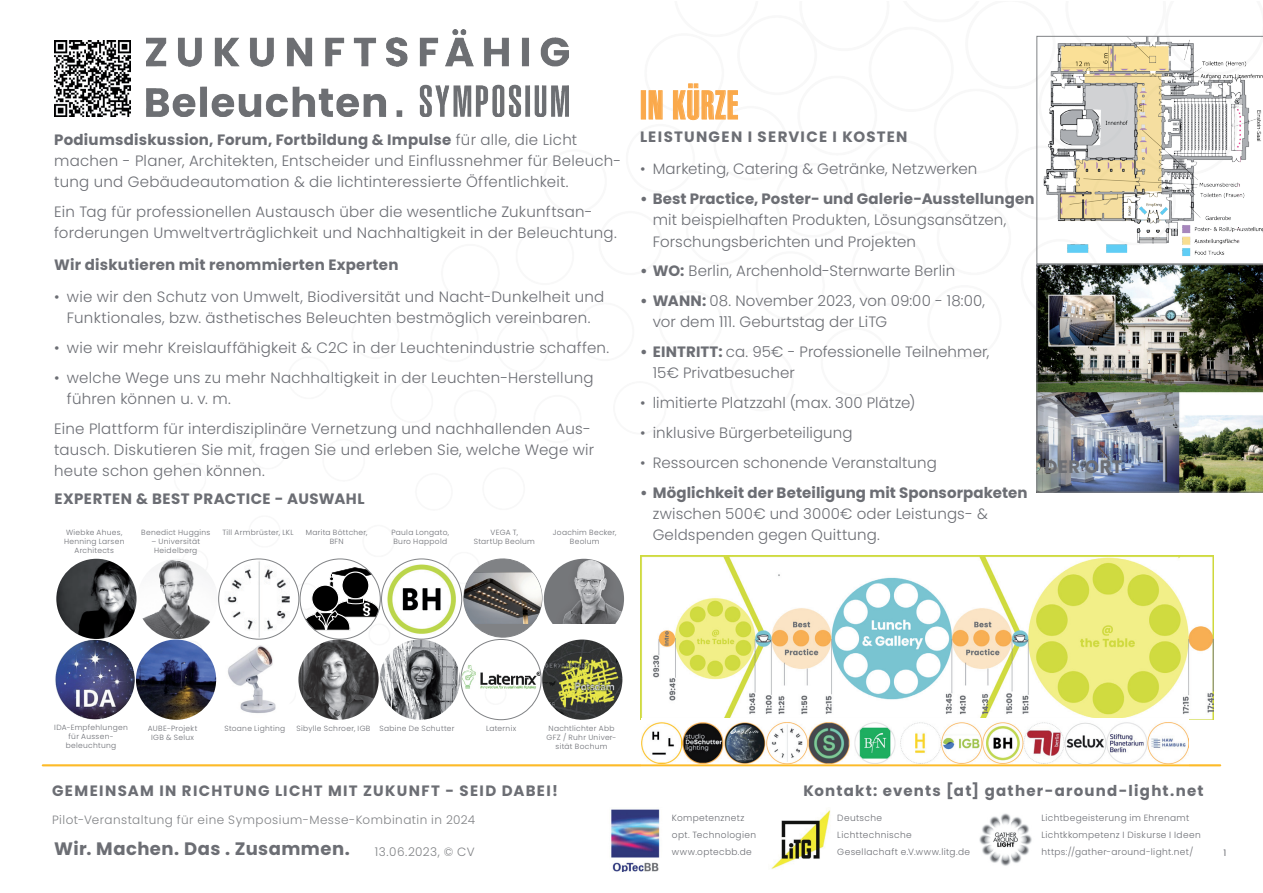
<style>
.page{position:relative;width:1263px;height:893px;background:#fff}
.page>*{position:absolute;margin:0;border:0;box-sizing:border-box;transform-origin:0 0}
.t1{font:900 extra-condensed 39.75px "Helvetica";letter-spacing:.03em;color:#faa94b}
.t2{font:700 18px "Poppins";letter-spacing:.025em;color:#6c6e74}
.t3{font:300 15px/21.3px "Poppins";letter-spacing:.015em;color:#6c6e74}
.t4{font:700 15px "Poppins";letter-spacing:.02em;color:#6c6e74}
.t5{font:700 15px "Poppins";letter-spacing:.085em;color:#6c6e74}
.t6{font:700 15px "Poppins";letter-spacing:.09em;color:#6c6e74}
.t7{font:300 12px "Poppins";letter-spacing:.04em;color:#808285}
.t8{font:300 9px/17.2px "Poppins";letter-spacing:.04em;color:#6c6e74}
.t9{font:300 7.5px/9px "Poppins";letter-spacing:.04em;color:#6c6e74;text-align:center}
.s1{font-weight:700}
</style>
<div class="page">
<img style="left:147px;top:29px;width:421px;height:88px">
<img style="left:54px;top:40px;width:76px;height:76px">
<img style="left:979px;top:813px;width:53px;height:53px">
<img style="left:771px;top:810px;width:60px;height:59px">
<img style="left:611px;top:809px;width:49px;height:63px">
<img style="left:640px;top:556px;width:573px;height:163px">
<img style="left:641px;top:722px;width:547px;height:45px">
<img style="left:1037px;top:264px;width:226px;height:228px">
<svg style="left:1037px;top:36px;width:226px;height:228px"></svg>
<img style="left:56px;top:559px;width:81px;height:80px;border-radius:50%">
<img style="left:137px;top:559px;width:81px;height:80px;border-radius:50%">
<img style="left:547px;top:559px;width:77px;height:65px">
<svg style="left:301px;top:567px;width:79px;height:66px"></svg>
<div style="left:300px;top:559px;width:80px;height:80px;border:1px solid #808285;border-radius:50%"></div>
<svg style="left:459px;top:558px;width:88px;height:84px"></svg>
<img style="left:464px;top:573px;width:79px;height:50px">
<img style="left:217px;top:639px;width:80px;height:81px;border-radius:50%">
<img style="left:136px;top:639px;width:80px;height:81px;border-radius:50%">
<img style="left:55px;top:639px;width:80px;height:81px;border-radius:50%">
<img style="left:542px;top:639px;width:80px;height:81px;border-radius:50%">
<img style="left:298px;top:639px;width:81px;height:81px;border-radius:50%">
<img style="left:380px;top:639px;width:80px;height:81px;border-radius:50%">
<img style="left:219px;top:559px;width:80px;height:80px;border-radius:50%">
<div style="left:218px;top:559px;width:81px;height:80px;border:1px solid #808285;border-radius:50%"></div>
<img style="left:381px;top:559px;width:81px;height:80px;border-radius:50%">
<div style="left:381px;top:559px;width:81px;height:80px;border:1px solid #808285;border-radius:50%"></div>
<img style="left:461px;top:664px;width:80px;height:25px">
<div style="left:461px;top:639px;width:80px;height:81px;border:1px solid #808285;border-radius:50%"></div>
<hr style="left:43px;top:765px;width:1177px;height:1px;background:#fdbb28">
<div style="left:641px;top:91px;width:5px;height:28px;border:1px solid #faa94b"></div>
<svg style="left:649px;top:90px;width:13px;height:29px"></svg>
<svg style="left:673px;top:84px;width:65px;height:36px"></svg>
<p class="t3" style="left:54px;top:129px;width:569px"><span class="s1">Podiumsdiskussion, Forum, Fortbildung &amp; Impulse</span> für alle, die Licht machen - Planer, Architekten, Entscheider und Einflussnehmer für Beleuch&shy;tung und Gebäudeautomation &amp; die lichtinteressierte Öffentlichkeit.</p>
<p class="t3" style="left:54px;top:201px;width:564px">Ein Tag für professionellen Austausch über die wesentliche Zukunftsan&shy;forderungen Umweltverträglichkeit und Nachhaltigkeit in der Beleuchtung.</p>
<p class="t4" style="left:54px;top:256px;width:346px">Wir diskutieren mit renommierten Experten</p>
<p class="t3" style="left:67px;top:286px;width:539px">wie wir den Schutz von Umwelt, Biodiversität und Nacht-Dunkelheit und<br>Funktionales, bzw. ästhetisches Beleuchten bestmöglich vereinbaren.</p>
<p class="t3" style="left:67px;top:333px;width:544px;line-height:29.7px">wie wir mehr Kreislauffähigkeit &amp; C2C in der Leuchtenindustrie schaffen. welche Wege uns zu mehr Nachhaltigkeit in der Leuchten-Herstellung</p>
<p class="t3" style="left:54px;top:384px;width:538px;line-height:29.7px;text-indent:13px">führen können u. v. m.<br>Eine Plattform für interdisziplinäre Vernetzung und nachhallenden Aus-</p>
<p class="t3" style="left:54px;top:439px;width:542px">tausch. Diskutieren Sie mit, fragen Sie und erleben Sie, welche Wege wir heute schon gehen können.</p>
<p class="t3" style="left:54px;top:286px;width:7px">•</p>
<p class="t3" style="left:54px;top:333px;width:7px;line-height:29.7px">• •</p>
<p class="t4" style="left:55px;top:490px;width:312px">EXPERTEN &amp; BEST PRACTICE - AUSWAHL</p>
<p class="t9" style="left:64px;top:528px;width:62px">Wiebke Ahues,<br>Henning Larsen<br>Architects</p>
<p class="t9" style="left:141px;top:528px;width:71px">Benedict Huggins</p>
<p class="t9" style="left:151px;top:537px;width:50px">– Universität<br>Heidelberg</p>
<p class="t9" style="left:222px;top:528px;width:73px">Till Armbrüster, LKL</p>
<p class="t9" style="left:306px;top:528px;width:63px">Marita Böttcher,<br>BFN</p>
<p class="t9" style="left:391px;top:528px;width:59px;text-align:left">Paula Longato,<br>Buro Happold</p>
<p class="t9" style="left:474px;top:528px;width:63px">VEGA T,<br>StartUp Beolum</p>
<p class="t9" style="left:553px;top:528px;width:65px">Joachim Becker,<br>Beolum</p>
<h1 class="t1" style="left:640px;top:82px;width:99px">IN KÜRZE</h1>
<p class="t5" style="left:640px;top:128px;width:269px">LEISTUNGEN I SERVICE I KOSTEN</p>
<p class="t3" style="left:653px;top:159px;width:326px">Marketing, Catering &amp; Getränke, Netzwerken</p>
<p class="t4" style="left:640px;top:190px;width:396px">• Best Practice, Poster- und Galerie-Ausstellungen</p>
<p class="t3" style="left:653px;top:210px;width:355px">mit beispielhaften Produkten, Lösungsansätzen,<br>Forschungsberichten und Projekten</p>
<p class="t3" style="left:640px;top:261px;width:317px"><span class="s1">• WO:</span> Berlin, Archenhold-Sternwarte Berlin</p>
<p class="t3" style="left:653px;top:290px;width:334px;text-indent:-13px"><span class="s1">• WANN:</span> 08. November 2023, von 09:00 - 18:00, vor dem 111. Geburtstag der LiTG</p>
<p class="t3" style="left:653px;top:341px;width:338px;text-indent:-13px"><span class="s1">• EINTRITT:</span> ca. 95€ - Professionelle Teilnehmer,<br>15€ Privatbesucher</p>
<p class="t3" style="left:653px;top:388px;width:286px;line-height:29.7px">limitierte Platzzahl (max. 300 Plätze) inklusive Bürgerbeteiligung<br>Ressourcen schonende Veranstaltung</p>
<p class="t4" style="left:640px;top:484px;width:389px">• Möglichkeit der Beteiligung mit Sponsorpaketen</p>
<p class="t3" style="left:653px;top:503px;width:336px">zwischen 500€ und 3000€ oder Leistungs- &amp;<br>Geldspenden gegen Quittung.</p>
<p class="t3" style="left:640px;top:159px;width:7px">•</p>
<p class="t3" style="left:640px;top:388px;width:7px;line-height:29.7px;text-align:justify">• • •</p>
<p class="t2" style="left:1044px;top:456px;width:79px">DER ORT</p>
<p class="t9" style="left:54px;top:723px;width:75px">IDA-Empfehlungen für Aussen&shy;beleuchtung</p>
<p class="t9" style="left:148px;top:723px;width:51px">AUBE-Projekt<br>IGB &amp; Selux</p>
<p class="t9" style="left:224px;top:723px;width:62px">Stoane Lighting</p>
<p class="t9" style="left:297px;top:723px;width:160px">Sibylle Schroer, IGB Sabine De Schutter</p>
<p class="t9" style="left:486px;top:723px;width:32px">Laternix</p>
<p class="t9" style="left:546px;top:723px;width:71px">Nachtlichter Abb<br>GFZ / Ruhr Univer&shy;sität Bochum</p>
<p class="t6" style="left:52px;top:782px;width:507px">GEMEINSAM IN RICHTUNG LICHT MIT ZUKUNFT - SEID DABEI!</p>
<p class="t5" style="left:803px;top:782px;width:402px">Kontakt: events [at] gather-around-light.net</p>
<p class="t7" style="left:52px;top:812px;width:425px">Pilot-Veranstaltung für eine Symposium-Messe-Kombinatin in 2024</p>
<p class="t8" style="left:672px;top:809px;width:86px">Kompetenznetz opt. Technologien</p>
<p class="t2" style="left:54px;top:839px;width:297px">Wir. Machen. Das . Zusammen.</p>
<p class="t7" style="left:375px;top:844px;width:101px">13.06.2023, © CV</p>
<p class="t8" style="left:672px;top:844px;width:82px">www.optecbb.de</p>
<p class="t8" style="left:837px;top:809px;width:134px">Deutsche<br>Lichttechnische<br>Gesellachaft e.V.www.litg.de</p>
<p class="t8" style="left:1041px;top:809px;width:161px">Lichtbegeisterung im Ehrenamt<br>Lichtkkompetenz I Diskurse I Ideen https://gather-around-light.net/</p>
</div>
